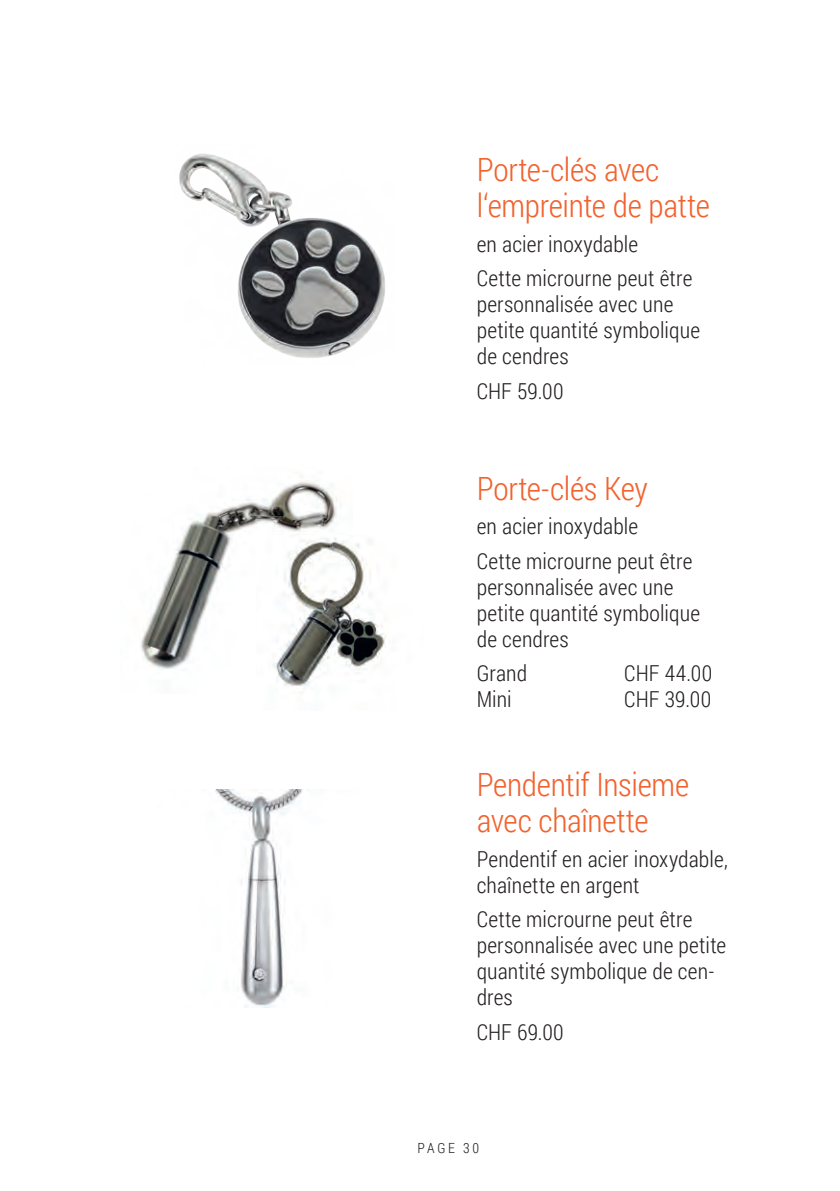
<style>
.page{position:relative;width:840px;height:1191px;background:#fff}
.page>*{position:absolute;margin:0;border:0;box-sizing:border-box;transform-origin:0 0}
.t1{font:300 32px/36px "Roboto Condensed";letter-spacing:-.01em;color:#f2622e}
.t2{font:300 22px/26px "Roboto Condensed";letter-spacing:.005em;color:#231f20}
.t3{font:300 14px "Roboto Condensed";letter-spacing:.185em;color:#231f20}
</style>
<div class="page">
<img style="left:215px;top:789px;width:94px;height:218px">
<img style="left:179px;top:153px;width:206px;height:205px">
<img style="left:141px;top:476px;width:196px;height:194px">
<img style="left:256px;top:536px;width:130px;height:153px">
<h1 class="t1" style="left:476px;top:151px;width:234px">Porte-clés avec l‘empreinte de patte</h1>
<p class="t2" style="left:476px;top:226px;width:217px;line-height:34.4px">en acier inoxydable<br>Cette microurne peut être</p>
<p class="t2" style="left:476px;top:291px;width:225px">personnalisée avec une petite quantité symbolique de cendres</p>
<p class="t2" style="left:476px;top:377px;width:88px">CHF 59.00</p>
<h1 class="t1" style="left:476px;top:469px;width:173px">Porte-clés Key</h1>
<p class="t2" style="left:476px;top:508px;width:217px;line-height:34.4px">en acier inoxydable<br>Cette microurne peut être</p>
<p class="t2" style="left:476px;top:573px;width:225px">personnalisée avec une petite quantité symbolique de cendres</p>
<p class="t2" style="left:476px;top:660px;width:52px">Grand</p>
<p class="t2" style="left:624px;top:660px;width:89px">CHF 44.00</p>
<p class="t2" style="left:476px;top:686px;width:36px">Mini</p>
<p class="t2" style="left:624px;top:686px;width:88px">CHF 39.00</p>
<h1 class="t1" style="left:476px;top:766px;width:214px">Pendentif Insieme avec chaînette</h1>
<p class="t2" style="left:476px;top:845px;width:252px">Pendentif en acier inoxydable, chaînette en argent</p>
<p class="t2" style="left:476px;top:906px;width:251px">Cette microurne peut être personnalisée avec une petite quantité symbolique de cen&shy;dres</p>
<p class="t2" style="left:476px;top:1018px;width:88px">CHF 69.00</p>
<p class="t3" style="left:417px;top:1138px;width:63px">PAGE 30</p>
</div>
